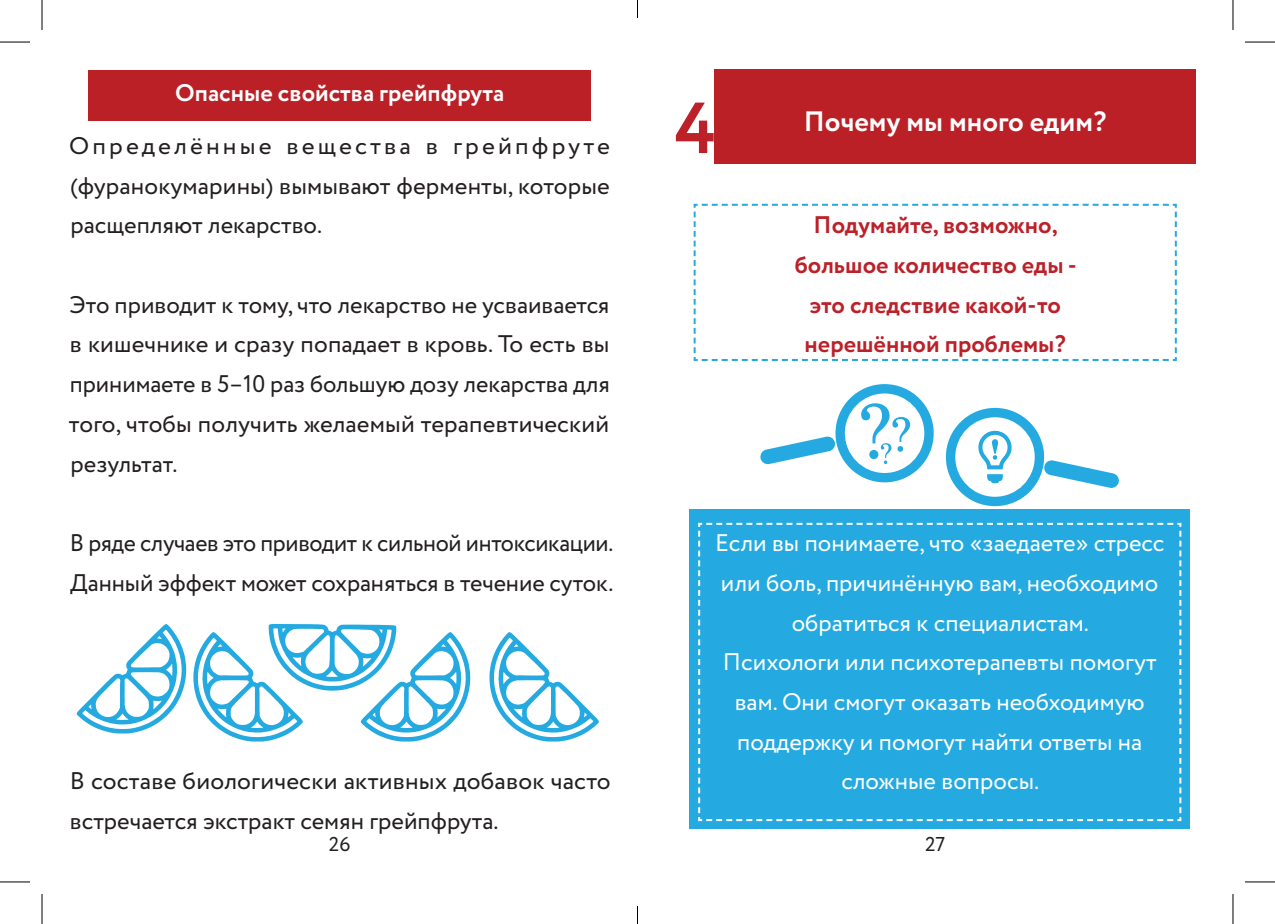
<style>
.page{position:relative;width:1275px;height:924px;background:#fff}
.page>*{position:absolute;margin:0;border:0;box-sizing:border-box;transform-origin:0 0}
.t1{font:700 72px "Circe";color:#bc2029}
.t2{font:700 28px "Circe";color:#fff}
.t3{font:24px/39.6px "Circe";color:#231f20;text-align:justify}
.t4{font:24px/39.6px "Circe";color:#fff;text-align:center}
.t5{font:700 24px/39.6px "Circe";color:#bc2029;text-align:center}
.t6{font:700 24px "Circe";color:#fff}
.t7{font:20px "Circe";color:#231f20}
</style>
<div class="page">
<div style="left:88px;top:70px;width:503px;height:51px;background:#bc2027"></div>
<div style="left:714px;top:70px;width:481px;height:94px;background:#bc2027"></div>
<div style="left:689px;top:509px;width:501px;height:319px;background:#24aae1"></div>
<svg style="left:698px;top:522px;width:484px;height:299px"></svg>
<svg style="left:693px;top:203px;width:484px;height:158px"></svg>
<svg style="left:77px;top:624px;width:109px;height:109px"></svg>
<svg style="left:489px;top:632px;width:110px;height:109px"></svg>
<svg style="left:193px;top:624px;width:277px;height:117px"></svg>
<svg style="left:760px;top:384px;width:173px;height:98px"></svg>
<svg style="left:946px;top:407px;width:173px;height:99px"></svg>
<hr style="left:0;top:42px;width:30px;height:1px;background:#000">
<hr style="left:1245px;top:42px;width:30px;height:1px;background:#000">
<hr style="left:0;top:881px;width:30px;height:1px;background:#000">
<hr style="left:1245px;top:881px;width:30px;height:1px;background:#000">
<hr style="left:42px;top:0;width:1px;height:30px;background:#000">
<hr style="left:42px;top:893px;width:1px;height:30px;background:#000">
<hr style="left:1232px;top:0;width:1px;height:30px;background:#000">
<hr style="left:1232px;top:893px;width:1px;height:30px;background:#000">
<svg style="left:637px;top:0;width:1px;height:18px"></svg>
<svg style="left:637px;top:905px;width:1px;height:18px"></svg>
<p class="t6" style="left:175px;top:76px;width:330px">Опасные свойства грейпфрута</p>
<p class="t3" style="left:69px;top:127px;width:542px">Определённые вещества в грейпфруте (фуранокумарины) вымывают ферменты, которые расщепляют лекарство.</p>
<p class="t3" style="left:69px;top:285px;width:542px">Это приводит к тому, что лекарство не усваивается в кишечнике и сразу попадает в кровь. То есть вы принимаете в 5–10 раз большую дозу лекарства для того, чтобы получить желаемый терапевтический результат.</p>
<p class="t3" style="left:70px;top:523px;width:545px">В ряде случаев это приводит к сильной интоксикации.<br>Данный эффект может сохраняться в течение суток.</p>
<p class="t3" style="left:70px;top:761px;width:542px">В составе биологически активных добавок часто встречается экстракт семян грейпфрута.</p>
<h1 class="t1" style="left:675px;top:80px;width:42px">4</h1>
<p class="t2" style="left:804px;top:103px;width:304px">Почему мы много едим?</p>
<p class="t5" style="left:794px;top:206px;width:283px">Подумайте, возможно, большое количество еды - это следствие какой-то нерешённой проблемы?</p>
<p class="t4" style="left:715px;top:523px;width:451px">Если вы понимаете, что «заедаете» стресс или боль, причинённую вам, необходимо обратиться к специалистам.<br>Психологи или психотерапевты помогут вам. Они смогут оказать необходимую поддержку и помогут найти ответы на сложные вопросы.</p>
<p class="t7" style="left:329px;top:830px;width:23px">26</p>
<p class="t7" style="left:925px;top:830px;width:22px">27</p>
</div>
